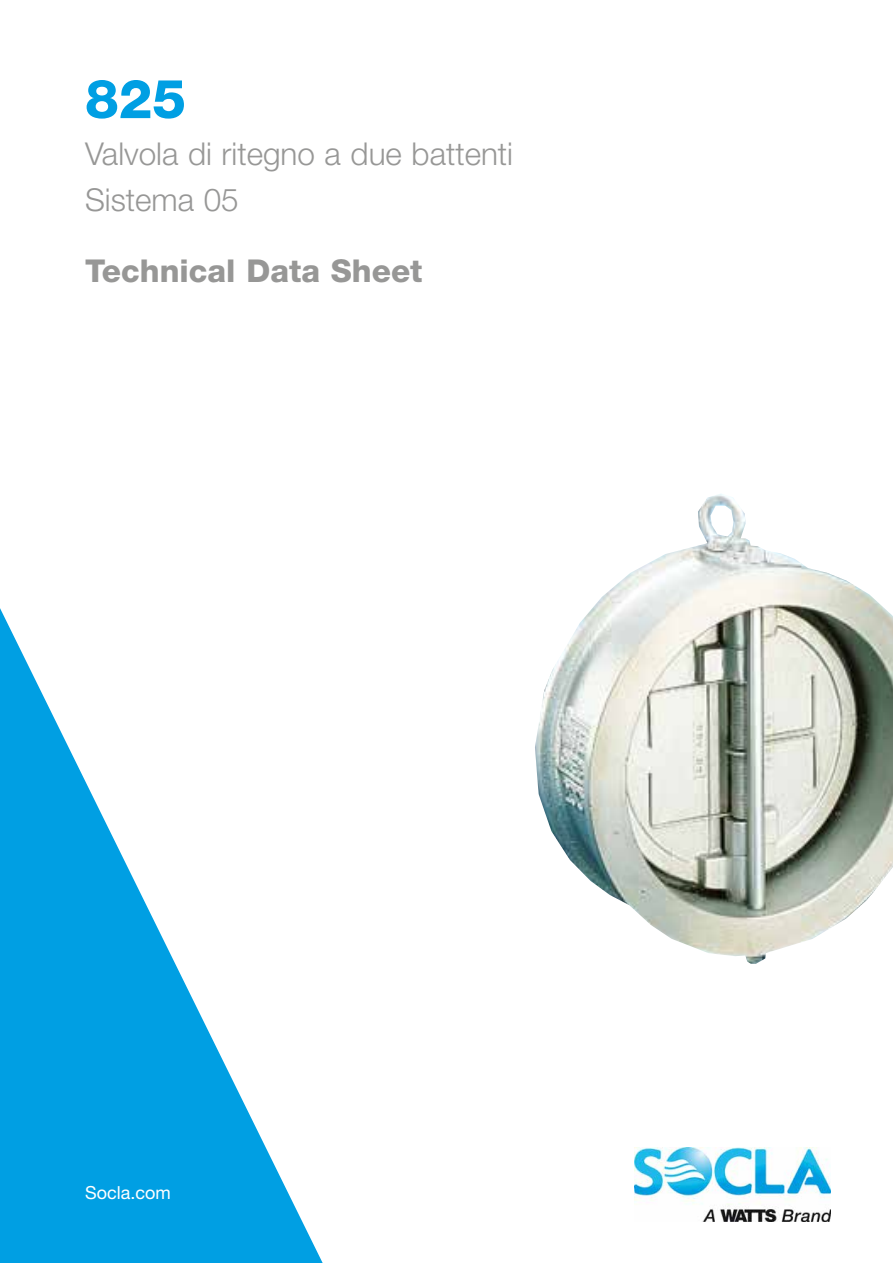
<style>
.page{position:relative;width:893px;height:1263px;background:#fff}
.page>*{position:absolute;margin:0;border:0;box-sizing:border-box;transform-origin:0 0}
.t1{font:800 54px "Helvetica Neue LT Std";color:#009fe3}
.t2{font:300 31.5px/46.5px "Helvetica Neue LT Std";color:#979796}
.t3{font:800 31.5px "Helvetica Neue LT Std";color:#979796}
.t4{font:18px "Helvetica Neue LT Std";color:#fff}
</style>
<div class="page">
<img style="left:634px;top:1147px;width:196px;height:75px">
<svg style="left:0;top:608px;width:323px;height:655px"></svg>
<img style="left:535px;top:494px;width:358px;height:470px">
<h1 class="t1" style="left:85px;top:67px;width:103px">825</h1>
<p class="t2" style="left:85px;top:129px;width:430px">Valvola di ritegno a due battenti<br>Sistema 05</p>
<p class="t3" style="left:85px;top:252px;width:339px">Technical Data Sheet</p>
<p class="t4" style="left:85px;top:1182px;width:87px">Socla.com</p>
</div>
